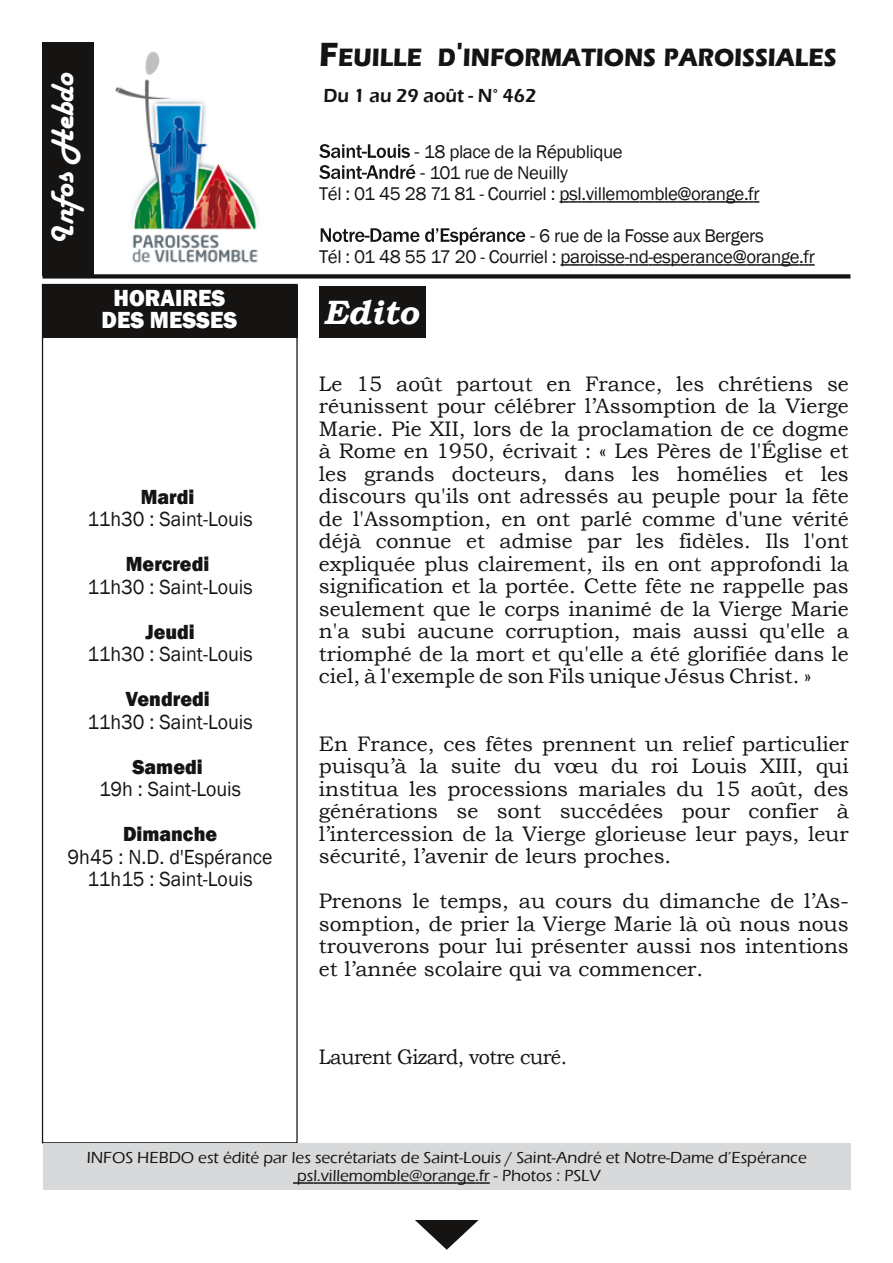
<style>
.page{position:relative;width:893px;height:1263px;background:#fff}
.page>*{position:absolute;margin:0;border:0;box-sizing:border-box;transform-origin:0 0}
.t1{font:italic 700 33.75px "Bookman Old Style";color:#fff}
.t2{font:33px "Harlow Solid";color:#fff}
.t3{font:700 25.8px "Eras ITC";color:#161413;scale:.9 1}
.t4{font:800 24px/22.5px "Franklin Gothic";color:#fff;text-align:center;scale:.95 1}
.t5{font:21px/22.5px "Bookman Old Style";color:#161413;text-align:justify}
.t6{font:21px/22.5px "Franklin Gothic";color:#161413;text-align:center;scale:.95 1}
.t7{font:800 21px "Franklin Gothic";color:#161413;scale:.95 1}
.t8{font:21px "Bookman Old Style";letter-spacing:-.03em;color:#161413;scale:.95 1}
.t9{font:600 19.5px "Eras ITC";color:#161413;scale:.95 1}
.t10{font:18.9px/21px "Franklin Gothic";letter-spacing:-.02em;color:#161413}
.t11{font:500 16.5px/18px "Eras ITC";color:#161413;text-align:center}
.s1{font-size:34.5px}
.s2{font-size:20.25px}
</style>
<div class="page">
<div style="left:43px;top:1143px;width:808px;height:47px;background:#d8d9da"></div>
<svg style="left:293px;top:1182px;width:197px;height:2px"></svg>
<svg style="left:319px;top:144px;width:91px;height:14px"></svg>
<svg style="left:319px;top:164px;width:96px;height:15px"></svg>
<svg style="left:559px;top:201px;width:200px;height:2px"></svg>
<svg style="left:321px;top:228px;width:98px;height:14px"></svg>
<svg style="left:425px;top:227px;width:100px;height:18px"></svg>
<svg style="left:560px;top:264px;width:255px;height:2px"></svg>
<div style="left:319px;top:287px;width:106px;height:51px;background:#161413"></div>
<svg style="left:415px;top:1220px;width:64px;height:30px"></svg>
<div style="left:42px;top:285px;width:256px;height:53px;background:#161413"></div>
<div style="left:43px;top:42px;width:51px;height:234px;background:#161413"></div>
<img style="left:115px;top:51px;width:144px;height:212px">
<div style="left:43px;top:274px;width:807px;height:5px;background:#161413"></div>
<h2 class="t2" style="left:45px;top:245px;width:173px;rotate:-90deg">Infos Hebdo</h2>
<p class="t4" style="left:102px;top:286px;width:144px">HORAIRES<br>DES MESSES</p>
<p class="t7" style="left:141px;top:484px;width:58px">Mardi</p>
<p class="t6" style="left:87px;top:508px;width:176px">11h30 : Saint-Louis</p>
<p class="t7" style="left:126px;top:552px;width:89px">Mercredi</p>
<p class="t6" style="left:87px;top:575px;width:176px">11h30 : Saint-Louis</p>
<p class="t7" style="left:145px;top:619px;width:53px">Jeudi</p>
<p class="t6" style="left:87px;top:643px;width:176px">11h30 : Saint-Louis</p>
<p class="t7" style="left:126px;top:687px;width:90px">Vendredi</p>
<p class="t6" style="left:87px;top:710px;width:176px">11h30 : Saint-Louis</p>
<p class="t7" style="left:132px;top:754px;width:75px">Samedi</p>
<p class="t6" style="left:99px;top:778px;width:151px">19h : Saint-Louis</p>
<p class="t7" style="left:123px;top:822px;width:101px">Dimanche</p>
<p class="t6" style="left:68px;top:845px;width:217px">9h45 : N.D. d'Espérance<br>11h15 : Saint-Louis</p>
<p class="t3" style="left:319px;top:43px;width:576px"><span class="s1">F</span>EUILLE D<span class="s1">'</span>INFORMATIONS PAROISSIALES</p>
<p class="t9" style="left:323px;top:85px;width:226px">Du 1 au 29 août - N° 462</p>
<p class="t10" style="left:415px;top:141px;width:210px"><span class="s2">-</span> 18 place de la République</p>
<p class="t10" style="left:319px;top:162px;width:442px;text-indent:101px"><span class="s2">-</span> 101 rue de Neuilly<br>Tél : 01 45 28 71 81 - Courriel : psl.villemomble@orange.fr</p>
<p class="t10" style="left:319px;top:225px;width:497px;text-indent:211px"><span class="s2">-</span> 6 rue de la Fosse aux Bergers<br>Tél : 01 48 55 17 20 - Courriel : paroisse-nd-esperance@orange.fr</p>
<h1 class="t1" style="left:323px;top:292px;width:97px">Edito</h1>
<p class="t5" style="left:319px;top:372px;width:531px">Le 15 août partout en France, les chrétiens se réunissent pour célébrer l’Assomption de la Vierge Marie. Pie XII, lors de la proclamation de ce dogme à Rome en 1950, écrivait : « Les Pères de l'Église et les grands docteurs, dans les homélies et les discours qu'ils ont adressés au peuple pour la fête de l'Assomption, en ont parlé comme d'une vérité déjà connue et admise par les fidèles. Ils l'ont expliquée plus clairement, ils en ont approfondi la signification et la portée. Cette fête ne rappelle pas seulement que le corps inanimé de la Vierge Marie n'a subi aucune corruption, mais aussi qu'elle a triomphé de la mort et qu'elle a été glorifiée dans le ciel, à l'exemple de son Fils unique Jésus Christ. »</p>
<p class="t5" style="left:319px;top:732px;width:531px">En France, ces fêtes prennent un relief particulier puisqu’à la suite du vœu du roi Louis XIII, qui institua les processions mariales du 15 août, des générations se sont succédées pour confier à l’intercession de la Vierge glorieuse leur pays, leur sécurité, l’avenir de leurs proches.</p>
<p class="t5" style="left:319px;top:890px;width:531px">Prenons le temps, au cours du dimanche de l’As&shy;somption, de prier la Vierge Marie là où nous nous trouverons pour lui présenter aussi nos intentions et l’année scolaire qui va commencer.</p>
<p class="t8" style="left:319px;top:1044px;width:263px">Laurent Gizard, votre curé.</p>
<p class="t11" style="left:87px;top:1149px;width:722px">INFOS HEBDO est édité par les secrétariats de Saint-Louis / Saint-André et Notre-Dame d’Espérance psl.villemomble@orange.fr - Photos : PSLV</p>
</div>
